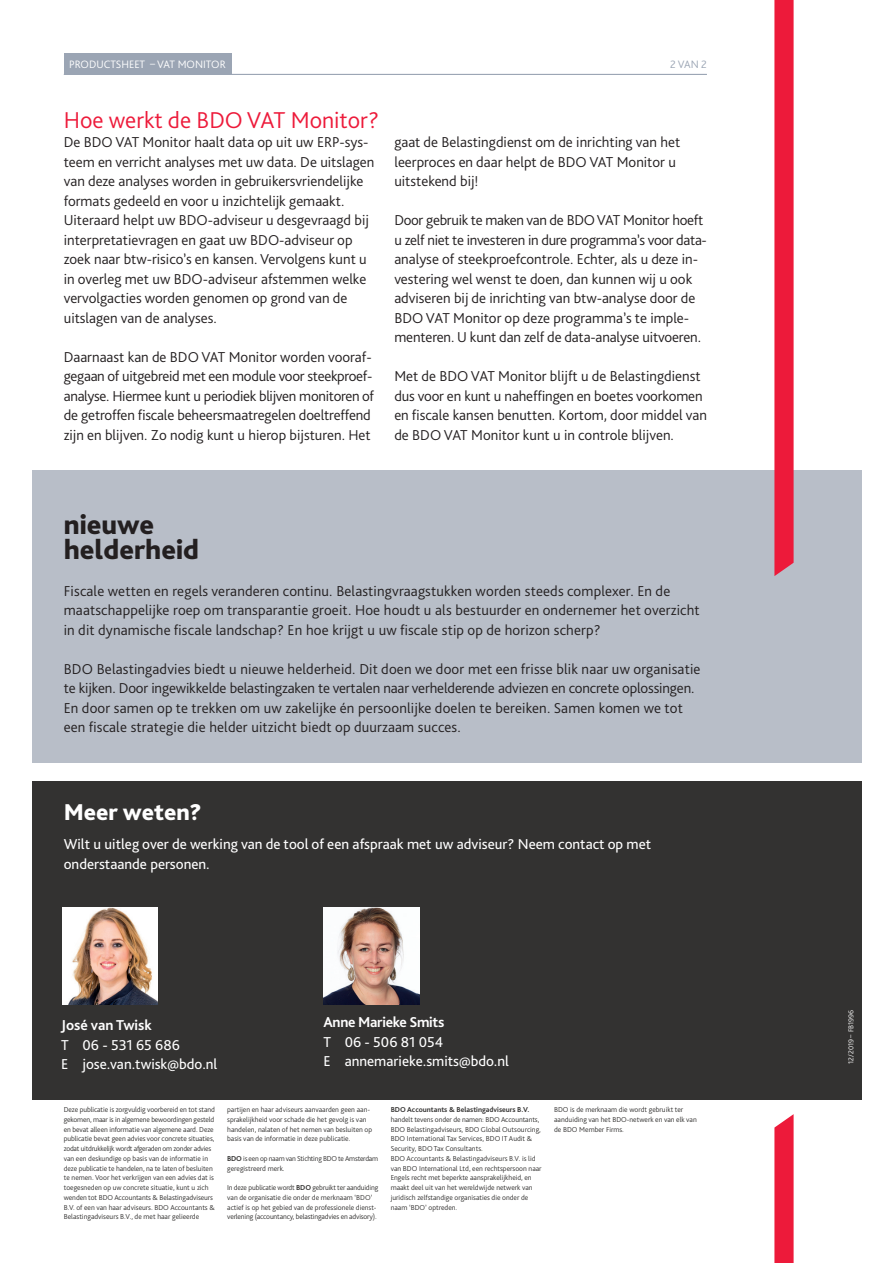
<style>
.page{position:relative;width:893px;height:1263px;background:#fff}
.page>*{position:absolute;margin:0;border:0;box-sizing:border-box;transform-origin:0 0}
.t1{font:800 28.5px/25.5px "Bliss Pro";color:#231f20}
.t2{font:300 24px "Bliss Pro";color:#ed1a3a}
.t3{font:800 24px "Bliss Pro";color:#fff}
.t4{font:300 15px/19.5px "Bliss Pro";color:#231f20}
.t5{font:15px/19.5px "Bliss Pro";color:#fff}
.t6{font:700 15px "Bliss Pro";letter-spacing:-.02em;color:#fff}
.t7{font:700 15px "Bliss Pro";color:#fff}
.t8{font:300 11.25px "Bliss Pro";color:#fff}
.t9{font:300 11.25px "Bliss Pro";color:#9ba5b4}
.t10{font:300 7.5px/9.8px "Bliss Pro";color:#333231}
.t11{font:300 7.5px/9.8px "Bliss Pro";letter-spacing:-.02em;color:#333231}
.t12{font:300 7.5px/9.8px "Bliss Pro";letter-spacing:-.03em;color:#333231}
.t13{font:700 7.5px "Bliss Pro";color:#333231}
.t14{font:300 7.5px "Bliss Pro";color:#fff}
.s1{font-weight:700}
</style>
<div class="page">
<hr style="left:64px;top:74px;width:643px;height:1px;background:#9ba5b4">
<div style="left:64px;top:53px;width:167px;height:21px;background:#9ba5b4"></div>
<div style="left:32px;top:470px;width:829px;height:293px;background:#b8bec8"></div>
<svg style="left:774px;top:0;width:20px;height:576px;background:#ec2544"></svg>
<svg style="left:774px;top:1114px;width:20px;height:149px;background:#ee2d4b"></svg>
<div style="left:32px;top:781px;width:829px;height:319px;background:#333231"></div>
<img style="left:62px;top:907px;width:96px;height:98px">
<img style="left:324px;top:907px;width:95px;height:98px">
<p class="t8" style="left:69px;top:57px;width:158px">PRODUCTSHEET – VAT MONITOR</p>
<p class="t9" style="left:670px;top:57px;width:38px">2 VAN 2</p>
<h2 class="t2" style="left:64px;top:105px;width:317px">Hoe werkt de BDO VAT Monitor?</h2>
<p class="t4" style="left:64px;top:132px;width:312px">De BDO VAT Monitor haalt data op uit uw ERP-sys&shy;teem en verricht analyses met uw data. De uitslagen van deze analyses worden in gebruikersvriendelijke formats gedeeld en voor u inzichtelijk gemaakt.<br>Uiteraard helpt uw BDO-adviseur u desgevraagd bij interpretatievragen en gaat uw BDO-adviseur op zoek naar btw-risico’s en kansen. Vervolgens kunt u in overleg met uw BDO-adviseur afstemmen welke vervolgacties worden genomen op grond van de uitslagen van de analyses.</p>
<p class="t4" style="left:64px;top:346px;width:312px">Daarnaast kan de BDO VAT Monitor worden vooraf&shy;gegaan of uitgebreid met een module voor steekproef&shy;analyse. Hiermee kunt u periodiek blijven monitoren of de getroffen fiscale beheersmaatregelen doeltreffend zijn en blijven. Zo nodig kunt u hierop bijsturen. Het</p>
<p class="t4" style="left:394px;top:132px;width:287px">gaat de Belastingdienst om de inrichting van het leerproces en daar helpt de BDO VAT Monitor u uitstekend bij!</p>
<p class="t4" style="left:394px;top:210px;width:314px">Door gebruik te maken van de BDO VAT Monitor hoeft u zelf niet te investeren in dure programma’s voor data&shy;analyse of steekproefcontrole. Echter, als u deze in&shy;vestering wel wenst te doen, dan kunnen wij u ook adviseren bij de inrichting van btw-analyse door de BDO VAT Monitor op deze programma’s te imple&shy;menteren. U kunt dan zelf de data-analyse uitvoeren.</p>
<p class="t4" style="left:394px;top:366px;width:314px">Met de BDO VAT Monitor blijft u de Belastingdienst dus voor en kunt u naheffingen en boetes voorkomen en fiscale kansen benutten. Kortom, door middel van de BDO VAT Monitor kunt u in controle blijven.</p>
<h1 class="t1" style="left:64px;top:511px;width:137px">nieuwe helderheid</h1>
<p class="t4" style="left:64px;top:580px;width:637px">Fiscale wetten en regels veranderen continu. Belastingvraagstukken worden steeds complexer. En de maatschappelijke roep om transparantie groeit. Hoe houdt u als bestuurder en ondernemer het overzicht in dit dynamische fiscale landschap? En hoe krijgt u uw fiscale stip op de horizon scherp?</p>
<p class="t4" style="left:64px;top:658px;width:638px">BDO Belastingadvies biedt u nieuwe helderheid. Dit doen we door met een frisse blik naar uw organisatie te kijken. Door ingewikkelde belastingzaken te vertalen naar verhelderende adviezen en concrete oplossingen.<br>En door samen op te trekken om uw zakelijke én persoonlijke doelen te bereiken. Samen komen we tot een fiscale strategie die helder uitzicht biedt op duurzaam succes.</p>
<h2 class="t3" style="left:64px;top:797px;width:139px">Meer weten?</h2>
<p class="t5" style="left:64px;top:834px;width:589px">Wilt u uitleg over de werking van de tool of een afspraak met uw adviseur? Neem contact op met onderstaande personen.</p>
<p class="t7" style="left:61px;top:1016px;width:92px">José van Twisk</p>
<p class="t5" style="left:61px;top:1034px;width:158px">T 06 - 531 65 686<br>E jose.van.twisk@bdo.nl</p>
<p class="t6" style="left:323px;top:1013px;width:122px">Anne Marieke Smits</p>
<p class="t5" style="left:323px;top:1032px;width:187px">T 06 - 506 81 054<br>E annemarieke.smits@bdo.nl</p>
<p class="t10" style="left:64px;top:1104px;width:153px">Deze publicatie is zorgvuldig voorbereid en tot stand gekomen, maar is in algemene bewoordingen gesteld en bevat alleen informatie van algemene aard. Deze publicatie bevat geen advies voor concrete situaties, zodat uitdrukkelijk wordt afgeraden om zonder advies van een deskundige op basis van de informatie in deze publicatie te handelen, na te laten of besluiten te nemen. Voor het verkrijgen van een advies dat is toegesneden op uw concrete situatie, kunt u zich wenden tot BDO Accountants &amp; Belastingadviseurs B.V. of een van haar adviseurs. BDO Accountants &amp; Belastingadviseurs B.V., de met haar gelieerde</p>
<p class="t10" style="left:227px;top:1104px;width:146px">partijen en haar adviseurs aanvaarden geen aan&shy;sprakelijkheid voor schade die het gevolg is van handelen, nalaten of het nemen van besluiten op basis van de informatie in deze publicatie.</p>
<p class="t12" style="left:227px;top:1153px;width:152px"><span class="s1">BDO</span> is een op naam van Stichting BDO te Amsterdam geregistreerd merk.</p>
<p class="t11" style="left:227px;top:1182px;width:153px">In deze publicatie wordt <span class="s1">BDO</span> gebruikt ter aanduiding van de organisatie die onder de merknaam ‘BDO’ actief is op het gebied van de professionele dienst&shy;verlening (accountancy, belastingadvies en advisory).</p>
<p class="t13" style="left:391px;top:1105px;width:140px">BDO Accountants &amp; Belastingadviseurs B.V.</p>
<p class="t10" style="left:391px;top:1114px;width:152px">handelt tevens onder de namen: BDO Accountants, BDO Belastingadviseurs, BDO Global Outsourcing, BDO International Tax Services, BDO IT Audit &amp; Security, BDO Tax Consultants.<br>BDO Accountants &amp; Belastingadviseurs B.V. is lid van BDO International Ltd, een rechtspersoon naar Engels recht met beperkte aansprakelijkheid, en maakt deel uit van het wereldwijde netwerk van juridisch zelfstandige organisaties die onder de naam ‘BDO’ optreden.</p>
<p class="t10" style="left:554px;top:1104px;width:144px">BDO is de merknaam die wordt gebruikt ter aanduiding van het BDO-netwerk en van elk van de BDO Member Firms.</p>
<p class="t14" style="left:846px;top:1064px;width:55px;rotate:-90deg">12/2019 – FB1996</p>
</div>
